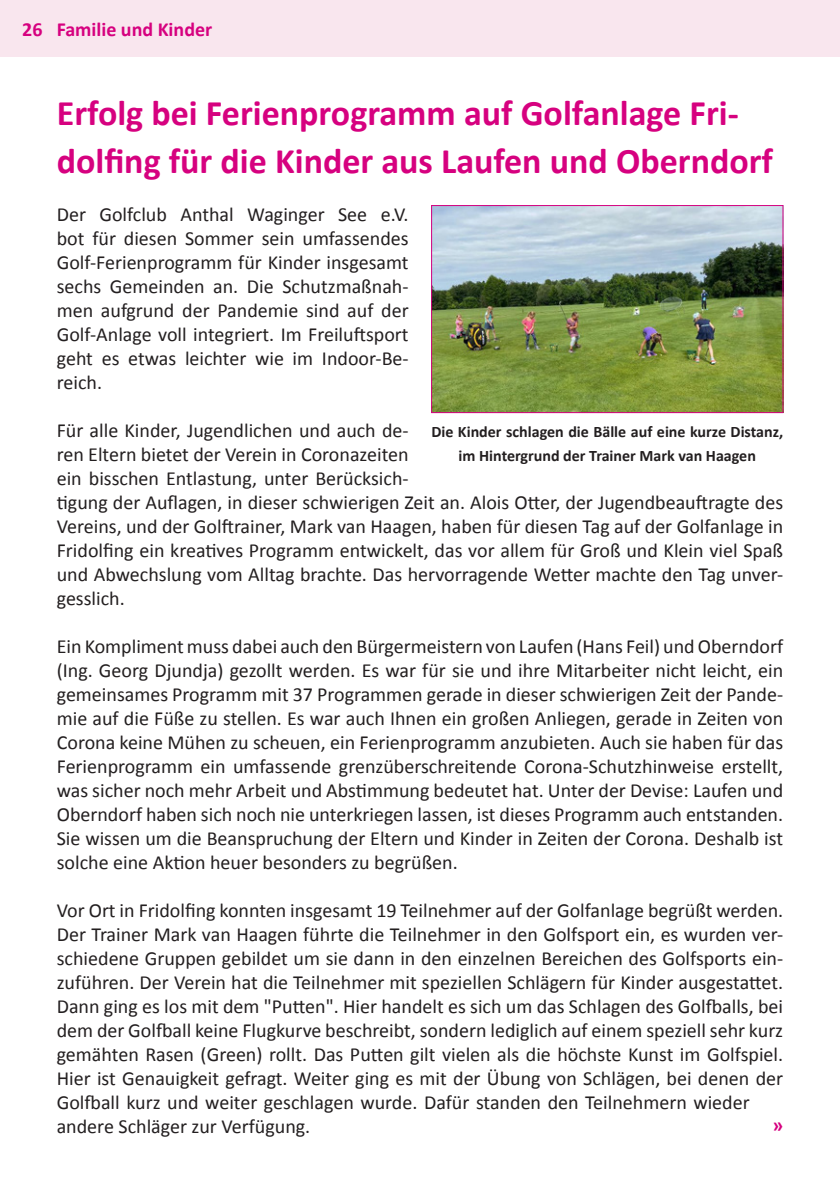
<style>
.page{position:relative;width:840px;height:1191px;background:#fff}
.page>*{position:absolute;margin:0;border:0;box-sizing:border-box;transform-origin:0 0}
.t1{font:700 36px/48px "Calibri";color:#d6017f}
.t2{font:20px/24px "Calibri";color:#231f20;text-align:justify}
.t3{font:700 20px "Calibri";color:#d6017f}
.t4{font:700 16px/24px "Calibri";color:#231f20;text-align:center}
</style>
<div class="page">
<img style="left:433px;top:207px;width:347px;height:204px">
<div style="left:431px;top:205px;width:351px;height:208px;border:1px solid #d6017f"></div>
<div style="left:0;top:0;width:839px;height:57px;background:#f9e6ee"></div>
<p class="t3" style="left:22px;top:16px;width:191px">26 Familie und Kinder</p>
<h1 class="t1" style="left:57px;top:89px;width:717px">Erfolg bei Ferienprogramm auf Golfanlage Fri&shy;dolfing für die Kinder aus Laufen und Oberndorf</h1>
<p class="t2" style="left:57px;top:202px;width:353px">Der Golfclub Anthal Waginger See e.V. bot für diesen Sommer sein umfassendes Golf-Ferienprogramm für Kinder insgesamt sechs Gemeinden an. Die Schutzmaßnah&shy;men aufgrund der Pandemie sind auf der Golf-Anlage voll integriert. Im Freiluftsport geht es etwas leichter wie im Indoor-Be&shy;reich.</p>
<p class="t2" style="left:57px;top:418px;width:727px;text-align:left">Für alle Kinder, Jugendlichen und auch de-<br>ren Eltern bietet der Verein in Coronazeiten<br>ein bisschen Entlastung, unter Berücksich-<br>tigung der Auflagen, in dieser schwierigen Zeit an. Alois Otter, der Jugendbeauftragte des Vereins, und der Golftrainer, Mark van Haagen, haben für diesen Tag auf der Golfanlage in Fridolfing ein kreatives Programm entwickelt, das vor allem für Groß und Klein viel Spaß und Abwechslung vom Alltag brachte. Das hervorragende Wetter machte den Tag unver&shy;gesslich.</p>
<p class="t2" style="left:57px;top:634px;width:727px">Ein Komplimentmuss dabei auch den Bürgermeistern von Laufen (Hans Feil) undOberndorf (Ing. Georg Djundja) gezollt werden. Es war für sie und ihre Mitarbeiter nicht leicht, ein gemeinsames Programm mit 37 Programmen gerade in dieser schwierigen Zeit der Pande&shy;mie auf die Füße zu stellen. Es war auch Ihnen ein großen Anliegen, gerade in Zeiten von Corona keine Mühen zu scheuen, ein Ferienprogramm anzubieten. Auch sie haben für das Ferienprogramm ein umfassende grenzüberschreitende Corona-Schutzhinweise erstellt, was sicher noch mehr Arbeit und Abstimmung bedeutet hat. Unter der Devise: Laufen und Oberndorf haben sich noch nie unterkriegen lassen, ist dieses Programm auch entstanden.<br>Sie wissen um die Beanspruchung der Eltern und Kinder in Zeiten der Corona. Deshalb ist solche eine Aktion heuer besonders zu begrüßen.</p>
<p class="t2" style="left:57px;top:898px;width:727px;text-align:left">Vor Ort in Fridolfing konnten insgesamt 19 Teilnehmer auf der Golfanlage begrüßt werden.<br>Der Trainer Mark van Haagen führte die Teilnehmer in den Golfsport ein, es wurden ver&shy;schiedene Gruppen gebildet um sie dann in den einzelnen Bereichen des Golfsports ein&shy;zuführen. Der Verein hat die Teilnehmer mit speziellen Schlägern für Kinder ausgestattet.<br>Dann ging es los mit dem "Putten". Hier handelt es sich um das Schlagen des Golfballs, bei dem der Golfball keine Flugkurve beschreibt, sondern lediglich auf einem speziell sehr kurz gemähten Rasen (Green) rollt. Das Putten gilt vielen als die höchste Kunst im Golfspiel.<br>Hier ist Genauigkeit gefragt. Weiter ging es mit der Übung von Schlägen, bei denen der Golfball kurz und weiter geschlagen wurde. Dafür standen den Teilnehmern wieder andere Schläger zur Verfügung.</p>
<p class="t4" style="left:431px;top:419px;width:353px">Die Kinder schlagen die Bälle auf eine kurze Distanz, im Hintergrund der Trainer Mark van Haagen</p>
<p class="t3" style="left:772px;top:1113px;width:12px">»</p>
</div>
